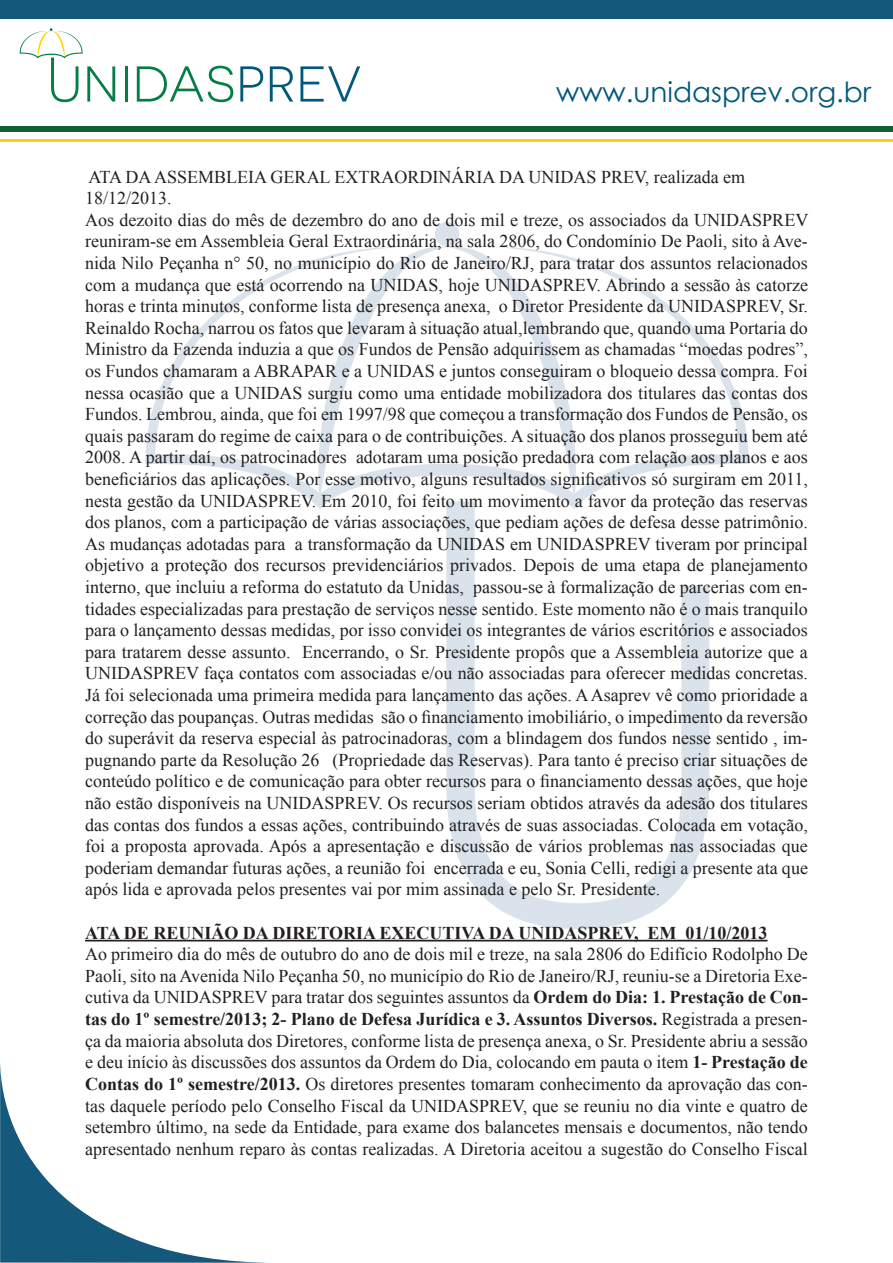
<style>
.page{position:relative;width:893px;height:1263px;background:#fff}
.page>*{position:absolute;margin:0;border:0;box-sizing:border-box;transform-origin:0 0}
.t1{font:27.9px "Century Gothic";color:#00587b}
.t2{font:18px/21.6px "Times New Roman";color:#231f20}
.t3{font:700 18px "Times New Roman";color:#231f20}
.s1{font-weight:700}
</style>
<div class="page">
<svg style="left:0;top:1064px;width:269px;height:199px"></svg>
<hr style="left:125px;top:66px;width:2px;height:36px;background:#047e45">
<svg style="left:137px;top:66px;width:96px;height:36px"></svg>
<svg style="left:240px;top:66px;width:23px;height:36px"></svg>
<svg style="left:270px;top:66px;width:23px;height:36px"></svg>
<svg style="left:300px;top:66px;width:60px;height:36px"></svg>
<svg style="left:20px;top:28px;width:95px;height:74px"></svg>
<svg style="left:446px;top:509px;width:263px;height:420px"></svg>
<svg style="left:145px;top:247px;width:604px;height:262px"></svg>
<div style="left:435px;top:222px;width:24px;height:24px;background:#dae3eb;border-radius:50%"></div>
<div style="left:0;top:126px;width:893px;height:5px;background:#115f32"></div>
<hr style="left:0;top:139px;width:893px;height:3px;background:#fad20e">
<div style="left:0;top:0;width:893px;height:18px;background:#14597b"></div>
<hr style="left:85px;top:940px;width:682px;height:1px;background:#231f20">
<h1 class="t1" style="left:556px;top:73px;width:317px">www.unidasprev.org.br</h1>
<p class="t2" style="left:85px;top:165px;width:725px">ATA DA ASSEMBLEIA GERAL EXTRAORDINÁRIA DA UNIDAS PREV, realizada em 18/12/2013.<br>Aos dezoito dias do mês de dezembro do ano de dois mil e treze, os associados da UNIDASPREV reuniram-se em Assembleia Geral Extraordinária, na sala 2806, do Condomínio De Paoli, sito à Ave&shy;nida Nilo Peçanha n° 50, no município do Rio de Janeiro/RJ, para tratar dos assuntos relacionados com a mudança que está ocorrendo na UNIDAS, hoje UNIDASPREV. Abrindo a sessão às catorze horas e trinta minutos, conforme lista de presença anexa, o Diretor Presidente da UNIDASPREV, Sr.<br>Reinaldo Rocha, narrou os fatos que levaram à situação atual,lembrando que, quando uma Portaria do Ministro da Fazenda induzia a que os Fundos de Pensão adquirissem as chamadas “moedas podres”, os Fundos chamaram a ABRAPAR e a UNIDAS e juntos conseguiram o bloqueio dessa compra. Foi nessa ocasião que a UNIDAS surgiu como uma entidade mobilizadora dos titulares das contas dos Fundos. Lembrou, ainda, que foi em 1997/98 que começou a transformação dos Fundos de Pensão, os quais passaram do regime de caixa para o de contribuições. A situação dos planos prosseguiu bem até 2008. A partir daí, os patrocinadores adotaram uma posição predadora com relação aos planos e aos beneficiários das aplicações. Por esse motivo, alguns resultados significativos só surgiram em 2011, nesta gestão da UNIDASPREV. Em 2010, foi feito um movimento a favor da proteção das reservas dos planos, com a participação de várias associações, que pediam ações de defesa desse patrimônio.<br>As mudanças adotadas para a transformação da UNIDAS em UNIDASPREV tiveram por principal objetivo a proteção dos recursos previdenciários privados. Depois de uma etapa de planejamento interno, que incluiu a reforma do estatuto da Unidas, passou-se à formalização de parcerias com en&shy;tidades especializadas para prestação de serviços nesse sentido. Este momento não é o mais tranquilo para o lançamento dessas medidas, por isso convidei os integrantes de vários escritórios e associados para tratarem desse assunto. Encerrando, o Sr. Presidente propôs que a Assembleia autorize que a UNIDASPREV faça contatos com associadas e/ou não associadas para oferecer medidas concretas.<br>Já foi selecionada uma primeira medida para lançamento das ações. A Asaprev vê como prioridade a correção das poupanças. Outras medidas são o financiamento imobiliário, o impedimento da reversão do superávit da reserva especial às patrocinadoras, com a blindagem dos fundos nesse sentido , im&shy;pugnando parte da Resolução 26 (Propriedade das Reservas). Para tanto é preciso criar situações de conteúdo político e de comunicação para obter recursos para o financiamento dessas ações, que hoje não estão disponíveis na UNIDASPREV. Os recursos seriam obtidos através da adesão dos titulares das contas dos fundos a essas ações, contribuindo através de suas associadas. Colocada em votação, foi a proposta aprovada. Após a apresentação e discussão de vários problemas nas associadas que poderiam demandar futuras ações, a reunião foi encerrada e eu, Sonia Celli, redigi a presente ata que após lida e aprovada pelos presentes vai por mim assinada e pelo Sr. Presidente.</p>
<p class="t3" style="left:85px;top:920px;width:684px">ATA DE REUNIÃO DA DIRETORIA EXECUTIVA DA UNIDASPREV, EM 01/10/2013</p>
<p class="t2" style="left:85px;top:943px;width:724px;text-align:justify">Ao primeiro dia do mês de outubro do ano de dois mil e treze, na sala 2806 do Edifício Rodolpho De Paoli, sito na Avenida Nilo Peçanha 50, no município do Rio de Janeiro/RJ, reuniu-se a Diretoria Exe&shy;cutiva da UNIDASPREV para tratar dos seguintes assuntos da <span class="s1">Ordem do Dia: 1. Prestação de Con&shy;tas do 1º semestre/2013; 2- Plano de Defesa Jurídica e 3. Assuntos Diversos.</span> Registrada a presen&shy;ça da maioria absoluta dos Diretores, conforme lista de presença anexa, o Sr. Presidente abriu a sessão e deu início às discussões dos assuntos da Ordem do Dia, colocando em pauta o item <span class="s1">1- Prestação de Contas do 1º semestre/2013.</span> Os diretores presentes tomaram conhecimento da aprovação das con&shy;tas daquele período pelo Conselho Fiscal da UNIDASPREV, que se reuniu no dia vinte e quatro de setembro último, na sede da Entidade, para exame dos balancetes mensais e documentos, não tendo apresentado nenhum reparo às contas realizadas. A Diretoria aceitou a sugestão do Conselho Fiscal</p>
</div>
